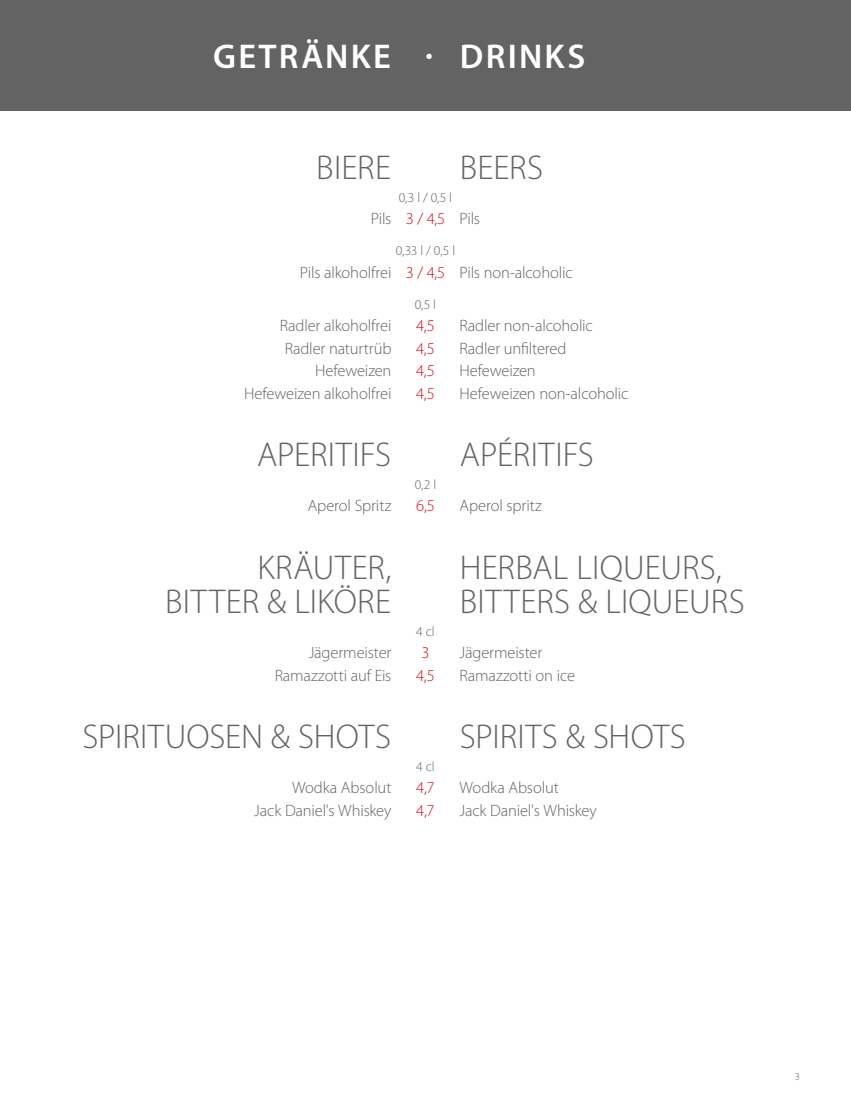
<style>
.page{position:relative;width:851px;height:1106px;background:#fff}
.page>*{position:absolute;margin:0;border:0;box-sizing:border-box;transform-origin:0 0}
.t1{font:300 34.5px/34.5px "Myriad Pro";letter-spacing:.005em;color:#646363}
.t2{font:600 34.5px "Myriad Pro";letter-spacing:.065em;color:#fff}
.t3{font:300 16.5px/22.5px "Myriad Pro";letter-spacing:-.01em;color:#646363}
.t4{font:300 16.5px/22.5px "Myriad Pro";color:#d21418;text-align:justify}
.t5{font:300 13.5px "Myriad Pro";color:#646363}
.t6{font:300 10.5px "Myriad Pro";color:#646363}
</style>
<div class="page">
<div style="left:0;top:0;width:850px;height:111px;background:#646363"></div>
<h1 class="t2" style="left:213px;top:37px;width:374px">GETRÄNKE · DRINKS</h1>
<h1 class="t1" style="left:460px;top:151px;width:85px">BEERS</h1>
<p class="t3" style="left:459px;top:207px;width:22px">Pils</p>
<h1 class="t1" style="left:316px;top:151px;width:76px">BIERE</h1>
<p class="t3" style="left:371px;top:207px;width:22px">Pils</p>
<p class="t5" style="left:399px;top:190px;width:55px">0,3 l / 0,5 l</p>
<p class="t4" style="left:405px;top:207px;width:41px">3 / 4,5</p>
<p class="t5" style="left:395px;top:243px;width:61px">0,33 l / 0,5 l</p>
<p class="t4" style="left:405px;top:261px;width:41px">3 / 4,5</p>
<p class="t5" style="left:415px;top:297px;width:23px">0,5 l</p>
<p class="t4" style="left:416px;top:314px;width:20px">4,5<br>4,5<br>4,5<br>4,5</p>
<p class="t3" style="left:300px;top:261px;width:93px">Pils alkoholfrei</p>
<p class="t3" style="left:459px;top:261px;width:115px">Pils non-alcoholic</p>
<p class="t3" style="left:244px;top:314px;width:149px;text-align:right">Radler alkoholfrei<br>Radler naturtrüb<br>Hefeweizen<br>Hefeweizen alkoholfrei</p>
<p class="t3" style="left:459px;top:314px;width:170px">Radler non-alcoholic<br>Radler unfiltered<br>Hefeweizen<br>Hefeweizen non-alcoholic</p>
<h1 class="t1" style="left:460px;top:438px;width:135px">APÉRITIFS</h1>
<p class="t3" style="left:459px;top:494px;width:84px">Aperol spritz</p>
<h1 class="t1" style="left:257px;top:438px;width:135px">APERITIFS</h1>
<p class="t3" style="left:307px;top:494px;width:85px">Aperol Spritz</p>
<h1 class="t1" style="left:165px;top:550px;width:228px;text-align:right">KRÄUTER,<br>BITTER &amp; LIKÖRE</h1>
<p class="t3" style="left:274px;top:641px;width:118px;text-align:right">Jägermeister<br>Ramazzotti auf Eis</p>
<p class="t5" style="left:414px;top:477px;width:23px">0,2 l</p>
<p class="t4" style="left:416px;top:494px;width:20px">6,5</p>
<h1 class="t1" style="left:460px;top:550px;width:286px">HERBAL LIQUEURS,<br>BITTERS &amp; LIQUEURS</h1>
<p class="t3" style="left:459px;top:641px;width:117px">Jägermeister<br>Ramazzotti on ice</p>
<p class="t5" style="left:416px;top:624px;width:20px">4 cl</p>
<p class="t4" style="left:416px;top:641px;width:20px;text-align:center">3<br>4,5</p>
<h1 class="t1" style="left:82px;top:720px;width:310px">SPIRITUOSEN &amp; SHOTS</h1>
<p class="t3" style="left:254px;top:776px;width:139px;text-align:right">Wodka Absolut<br>Jack Daniel's Whiskey</p>
<p class="t5" style="left:416px;top:759px;width:20px">4 cl</p>
<p class="t4" style="left:416px;top:776px;width:20px">4,7<br>4,7</p>
<h1 class="t1" style="left:460px;top:720px;width:227px">SPIRITS &amp; SHOTS</h1>
<p class="t3" style="left:459px;top:776px;width:139px">Wodka Absolut<br>Jack Daniel's Whiskey</p>
<p class="t6" style="left:794px;top:1070px;width:7px">3</p>
</div>
